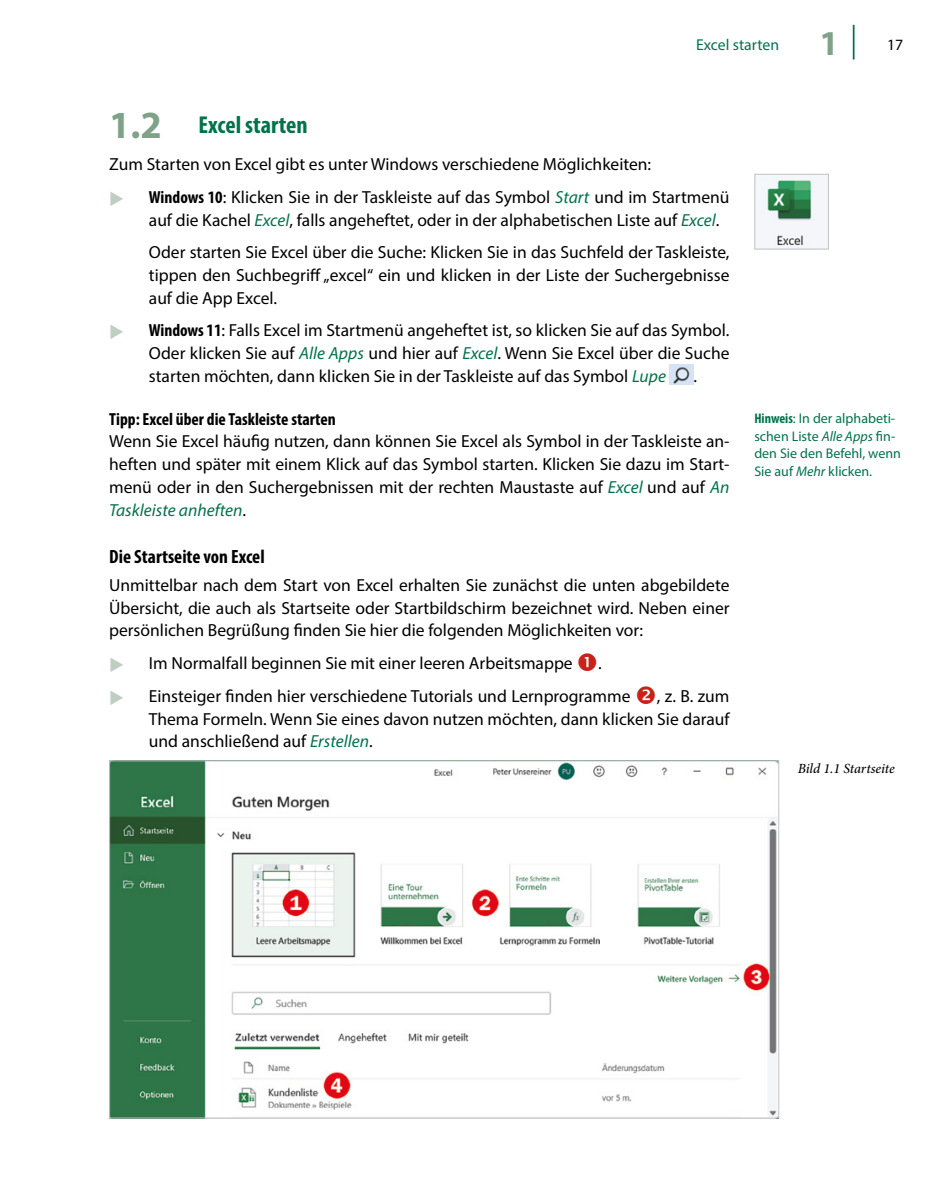
<style>
.page{position:relative;width:943px;height:1191px;background:#fff}
.page>*{position:absolute;margin:0;border:0;box-sizing:border-box;transform-origin:0 0}
.t1{font:700 35px "Myriad Pro";color:#7fa289}
.t2{font:700 condensed 24.5px "Myriad Pro";color:#02724b}
.Ueberschrift_4{font:700 condensed 19.25px "Myriad Pro";color:#000}
.Grundtext{font:17.5px/22.8px "Myriad Pro";color:#000;text-align:justify}
.Grundtext__eingeruec{font:17.5px/22.8px "Myriad Pro";color:#000;text-align:justify}
.Ueberschrift_5{font:700 condensed 17.5px "Myriad Pro";color:#000}
.t3{font:15.75px "Myriad Pro";color:#02724b}
.t4{font:15.75px "Myriad Pro";color:#000}
.Marginaltext{font:14px/17.5px "Myriad Pro";color:#02724b}
.t5{font:italic 500 14px "Minion Pro";letter-spacing:-.005em;color:#000}
.s1{font-stretch:normal;font-size:38.5px;color:#7fa289}
.s2{font-weight:700;font-stretch:condensed}
.s3{font-style:italic;color:#02724b}
.s4{font-style:italic}
</style>
<div class="page">
<hr style="left:852px;top:25px;width:2px;height:35px;background:#02724b">
<img style="left:669px;top:365px;width:24px;height:19px">
<img style="left:111px;top:762px;width:666px;height:354px">
<img style="left:756px;top:176px;width:67px;height:71px">
<div style="left:754px;top:174px;width:74px;height:75px;border:1px solid #c1c2c4"></div>
<p class="t3" style="left:696px;top:35px;width:85px">Excel starten</p>
<h1 class="t1" style="left:819px;top:20px;width:21px">1</h1>
<p class="t4" style="left:887px;top:35px;width:18px">17</p>
<p class="t2" style="left:109px;top:109px;width:200px"><span class="s1">1.2</span> Excel starten</p>
<p class="Grundtext" style="left:109px;top:153px;width:543px">Zum Starten von Excel gibt es unter Windows verschiedene Möglichkeiten:</p>
<p class="Grundtext" style="left:149px;top:185px;width:582px"><span class="s2">Windows 10</span>: Klicken Sie in der Taskleiste auf das Symbol <span class="s3">Start</span> und im Startmenü auf die Kachel <span class="s3">Excel</span>, falls angeheftet, oder in der alphabetischen Liste auf <span class="s3">Excel</span>.</p>
<p class="Grundtext__eingeruec" style="left:149px;top:241px;width:582px">Oder starten Sie Excel über die Suche: Klicken Sie in das Suchfeld der Taskleiste, tippen den Suchbegriff „excel“ ein und klicken in der Liste der Suchergebnisse auf die App Excel.</p>
<p class="Grundtext" style="left:149px;top:319px;width:582px"><span class="s2">Windows 11</span>: Falls Excel im Startmenü angeheftet ist, so klicken Sie auf das Symbol.<br>Oder klicken Sie auf <span class="s3">Alle Apps</span> und hier auf <span class="s3">Excel</span>. Wenn Sie Excel über die Suche starten möchten, dann klicken Sie in der Taskleiste auf das Symbol <span class="s3">Lupe</span></p>
<p class="Grundtext" style="left:693px;top:364px;width:5px">.</p>
<p class="Ueberschrift_5" style="left:109px;top:408px;width:228px">Tipp: Excel über die Taskleiste starten</p>
<p class="Grundtext" style="left:109px;top:430px;width:622px">Wenn Sie Excel häufig nutzen, dann können Sie Excel als Symbol in der Taskleiste an&shy;heften und später mit einem Klick auf das Symbol starten. Klicken Sie dazu im Start&shy;menü oder in den Suchergebnissen mit der rechten Maustaste auf <span class="s3">Excel</span> und auf <span class="s3">An Taskleiste anheften</span>.</p>
<p class="Ueberschrift_4" style="left:109px;top:545px;width:157px">Die Startseite von Excel</p>
<p class="Grundtext" style="left:109px;top:573px;width:622px">Unmittelbar nach dem Start von Excel erhalten Sie zunächst die unten abgebildete Übersicht, die auch als Startseite oder Startbildschirm bezeichnet wird. Neben einer persönlichen Begrüßung finden Sie hier die folgenden Möglichkeiten vor:</p>
<p class="Grundtext" style="left:149px;top:651px;width:425px">Im Normalfall beginnen Sie mit einer leeren Arbeitsmappe</p>
<p class="Grundtext" style="left:598px;top:651px;width:5px">.</p>
<p class="Grundtext" style="left:149px;top:684px;width:483px">Einsteiger finden hier verschiedene Tutorials und Lernprogramme</p>
<p class="Grundtext" style="left:149px;top:684px;width:582px;text-indent:508px">, z. B. zum Thema Formeln. Wenn Sie eines davon nutzen möchten, dann klicken Sie darauf und anschließend auf <span class="s3">Erstellen</span>.</p>
<p class="Marginaltext" style="left:754px;top:409px;width:148px"><span class="s2">Hinweis</span>: In der alphabeti&shy;schen Liste <span class="s4">Alle Apps</span> fin&shy;den Sie den Befehl, wenn<br>Sie auf <span class="s4">Mehr</span> klicken.</p>
<p class="t5" style="left:797px;top:759px;width:98px">Bild 1.1 Startseite</p>
</div>
